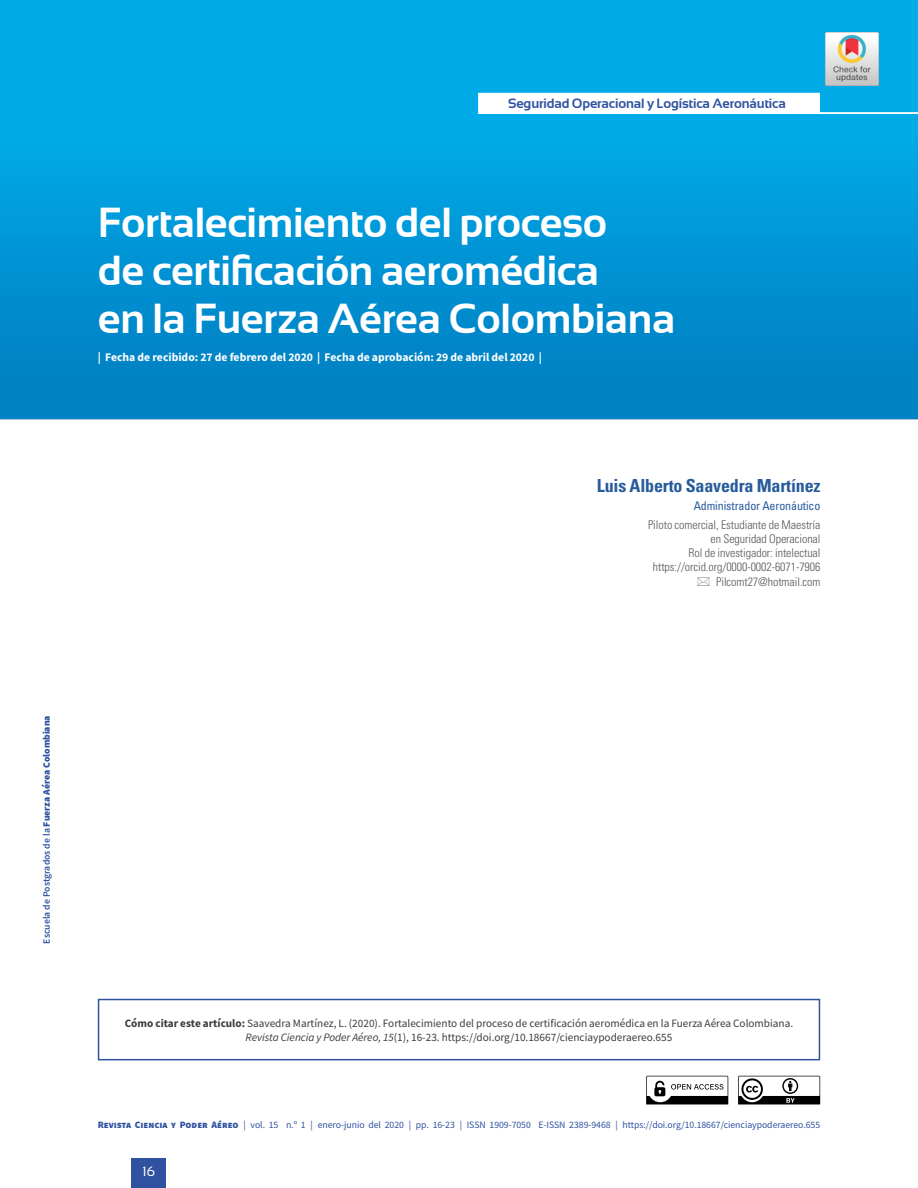
<style>
.page{position:relative;width:918px;height:1188px;background:#fff}
.page>*{position:absolute;margin:0;border:0;box-sizing:border-box;transform-origin:0 0}
.t1{font:700 42px/48px "Sansation";letter-spacing:-.01em;color:#fff}
.t2{font:700 condensed 18px "Univers";letter-spacing:-.01em;color:#275b9b}
.t3{font:700 13.5px "Sansation";letter-spacing:-.01em;color:#2f52a0}
.t4{font:13.5px "Sansation";color:#fff}
.t5{font:300 condensed 12px/14.2px "Univers";letter-spacing:-.005em;color:#575756;text-align:right}
.t6{font:condensed 12px "Univers";letter-spacing:-.01em;color:#275b9b}
.t7{font:700 11.7px "Source Sans Pro";color:#fff}
.t8{font:11.25px/14.2px "Source Sans Pro";color:#3c3c3b;text-align:center}
.t9{font:9.75px "Source Sans Pro";letter-spacing:-.005em;color:#2f52a0}
.t10{font:600 9.75px "Source Sans Pro";color:#2f52a0}
.s1{font-weight:900}
.s2{font-weight:700}
.s3{font-style:italic}
</style>
<div class="page">
<div style="left:0;top:0;width:918px;height:419px;background:linear-gradient(to bottom,#00b5ef,#0080c4)"></div>
<div style="left:132px;top:1158px;width:34px;height:30px;background:#2f52a0"></div>
<svg style="left:738px;top:1076px;width:82px;height:28px"></svg>
<svg style="left:646px;top:1076px;width:82px;height:28px"></svg>
<div style="left:98px;top:999px;width:722px;height:61px;border:2px solid #2f52a0"></div>
<hr style="left:508px;top:112px;width:410px;height:2px;background:#fff">
<div style="left:478px;top:93px;width:342px;height:21px;background:#fff"></div>
<img style="left:825px;top:32px;width:53px;height:54px">
<p class="t3" style="left:508px;top:95px;width:279px">Seguridad Operacional y Logística Aeronáutica</p>
<h1 class="t1" style="left:98px;top:199px;width:579px">Fortalecimiento del proceso<br>de certificación aeromédica<br>en la Fuerza Aérea Colombiana</h1>
<p class="t7" style="left:98px;top:349px;width:446px">| Fecha de recibido: 27 de febrero del 2020 | Fecha de aprobación: 29 de abril del 2020 |</p>
<h2 class="t2" style="left:597px;top:474px;width:225px">Luis Alberto Saavedra Martínez</h2>
<p class="t6" style="left:694px;top:498px;width:128px">Administrador Aeronáutico</p>
<p class="t5" style="left:648px;top:517px;width:174px">Piloto comercial, Estudiante de Maestría en Seguridad Operacional<br>Rol de investigador: intelectual https://orcid.org/0000-0002-6071-7906<br>Pilcomt27@hotmail.com</p>
<p class="t10" style="left:40px;top:944px;width:230px;rotate:-90deg">Escuela de Postgrados de la <span class="s1">Fuerza Aérea Colombiana</span></p>
<p class="t8" style="left:125px;top:1016px;width:670px"><span class="s2">Cómo citar este artículo:</span> Saavedra Martínez, L. (2020). Fortalecimiento del proceso de certificación aeromédica en la Fuerza Aérea Colombiana.<br><span class="s3">Revista Ciencia y Poder Aéreo, 15</span>(1), 16-23. https://doi.org/10.18667/cienciaypoderaereo.655</p>
<p class="t9" style="left:98px;top:1118px;width:724px"><span class="s1">Revista Ciencia y Poder Aéreo</span> | vol. 15 n.º 1 | enero-junio del 2020 | pp. 16-23 | ISSN 1909-7050 E-ISSN 2389-9468 | https://doi.org/10.18667/cienciaypoderaereo.655</p>
<p class="t4" style="left:142px;top:1164px;width:14px">16</p>
</div>
